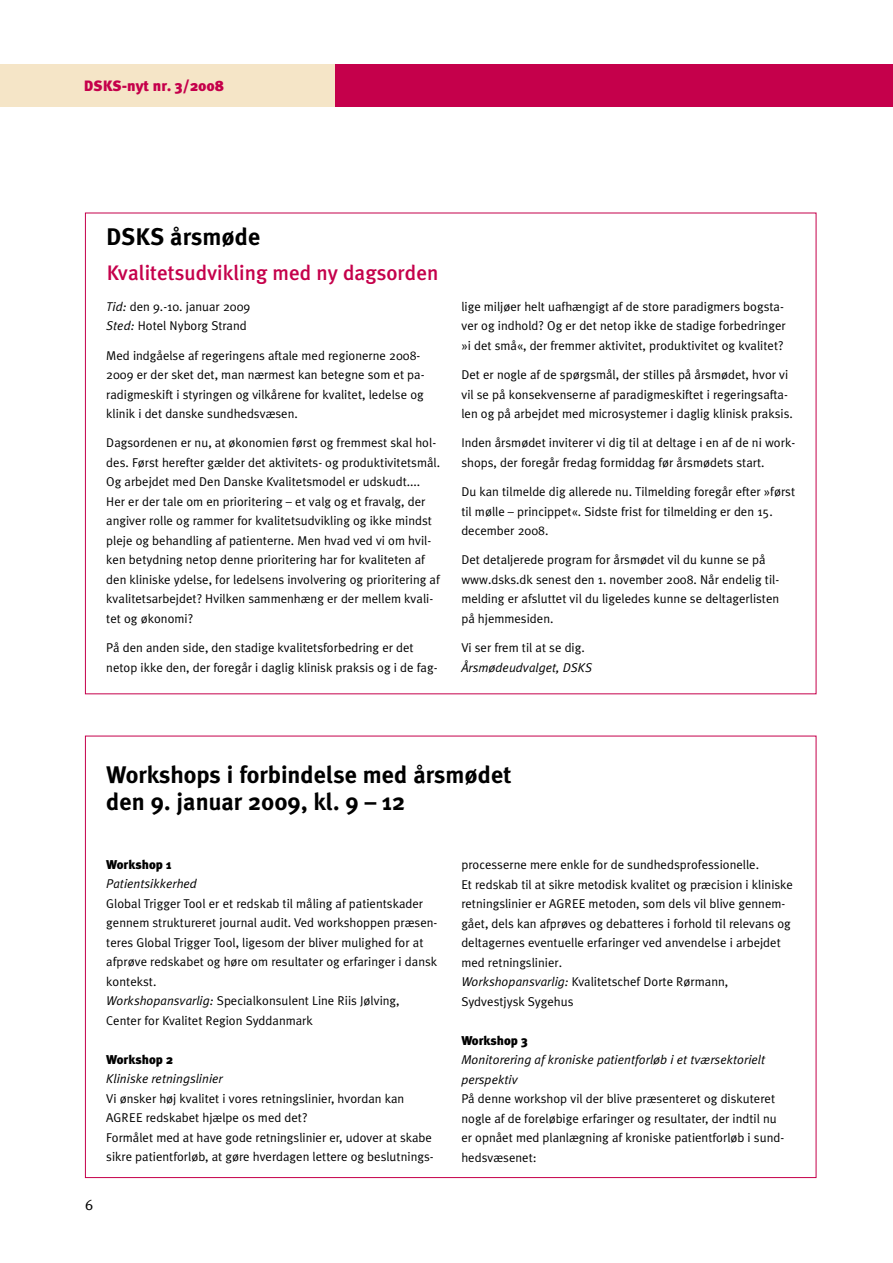
<style>
.page{position:relative;width:893px;height:1263px;background:#fff}
.page>*{position:absolute;margin:0;border:0;box-sizing:border-box;transform-origin:0 0}
.t1{font:700 24px/27px "Meta Plus";color:#000}
.t2{font:500 21px "Meta Plus";color:#c5004b}
.t3{font:900 15px "Meta Plus";color:#c5004b}
.t4{font:12.75px/19.5px "Meta Plus Normal";color:#000}
.t5{font:italic 12.75px/19.5px "Meta Plus Normal";color:#000}
.t6{font:900 12.75px "Meta Plus";color:#000}
.s1{font-style:italic}
</style>
<div class="page">
<div style="left:0;top:64px;width:336px;height:42px;background:#f5e5c7"></div>
<div style="left:336px;top:64px;width:557px;height:42px;background:#c5004b"></div>
<p class="t3" style="left:84px;top:77px;width:142px">DSKS-nyt nr. 3/2008</p>
<h1 class="t1" style="left:106px;top:223px;width:155px">DSKS årsmøde</h1>
<h2 class="t2" style="left:107px;top:261px;width:333px">Kvalitetsudvikling med ny dagsorden</h2>
<p class="t4" style="left:106px;top:296px;width:146px"><span class="s1">Tid:</span> den 9.-10. januar 2009<br><span class="s1">Sted:</span> Hotel Nyborg Strand</p>
<p class="t4" style="left:106px;top:345px;width:320px">Med indgåelse af regeringens aftale med regionerne 2008- 2009 er der sket det, man nærmest kan betegne som et pa&shy;radigmeskift i styringen og vilkårene for kvalitet, ledelse og klinik i det danske sundhedsvæsen.</p>
<p class="t4" style="left:106px;top:433px;width:335px">Dagsordenen er nu, at økonomien først og fremmest skal hol&shy;des. Først herefter gælder det aktivitets- og produktivitetsmål.<br>Og arbejdet med Den Danske Kvalitetsmodel er udskudt....<br>Her er der tale om en prioritering – et valg og et fravalg, der angiver rolle og rammer for kvalitetsudvikling og ikke mindst pleje og behandling af patienterne. Men hvad ved vi om hvil&shy;ken betydning netop denne prioritering har for kvaliteten af den kliniske ydelse, for ledelsens involvering og prioritering af kvalitetsarbejdet? Hvilken sammenhæng er der mellem kvali&shy;tet og økonomi?</p>
<p class="t4" style="left:106px;top:638px;width:333px">På den anden side, den stadige kvalitetsforbedring er det netop ikke den, der foregår i daglig klinisk praksis og i de fag-</p>
<p class="t4" style="left:461px;top:296px;width:326px">lige miljøer helt uafhængigt af de store paradigmers bogsta&shy;ver og indhold? Og er det netop ikke de stadige forbedringer »i det små«, der fremmer aktivitet, produktivitet og kvalitet?</p>
<p class="t4" style="left:461px;top:365px;width:333px">Det er nogle af de spørgsmål, der stilles på årsmødet, hvor vi vil se på konsekvenserne af paradigmeskiftet i regeringsafta&shy;len og på arbejdet med microsystemer i daglig klinisk praksis.</p>
<p class="t4" style="left:461px;top:433px;width:335px">Inden årsmødet inviterer vi dig til at deltage i en af de ni work&shy;shops, der foregår fredag formiddag før årsmødets start.</p>
<p class="t4" style="left:461px;top:482px;width:335px">Du kan tilmelde dig allerede nu. Tilmelding foregår efter »først til mølle – princippet«. Sidste frist for tilmelding er den 15. december 2008.</p>
<p class="t4" style="left:461px;top:550px;width:319px">Det detaljerede program for årsmødet vil du kunne se på www.dsks.dk senest den 1. november 2008. Når endelig til&shy;melding er afsluttet vil du ligeledes kunne se deltagerlisten på hjemmesiden.</p>
<p class="t4" style="left:461px;top:638px;width:125px">Vi ser frem til at se dig.</p>
<p class="t5" style="left:461px;top:657px;width:132px">Årsmødeudvalget, DSKS</p>
<h1 class="t1" style="left:106px;top:761px;width:407px">Workshops i forbindelse med årsmødet den 9. januar 2009, kl. 9 – 12</h1>
<p class="t6" style="left:106px;top:857px;width:66px">Workshop 1</p>
<p class="t5" style="left:106px;top:874px;width:92px">Patientsikkerhed</p>
<p class="t4" style="left:106px;top:893px;width:333px">Global Trigger Tool er et redskab til måling af patientskader gennem struktureret journal audit. Ved workshoppen præsen&shy;teres Global Trigger Tool, ligesom der bliver mulighed for at afprøve redskabet og høre om resultater og erfaringer i dansk kontekst.<br><span class="s1">Workshopansvarlig:</span> Specialkonsulent Line Riis Jølving, Center for Kvalitet Region Syddanmark</p>
<p class="t6" style="left:106px;top:1052px;width:68px">Workshop 2</p>
<p class="t5" style="left:106px;top:1069px;width:118px">Kliniske retningslinier</p>
<p class="t4" style="left:106px;top:1088px;width:329px">Vi ønsker høj kvalitet i vores retningslinier, hvordan kan AGREE redskabet hjælpe os med det?<br>Formålet med at have gode retningslinier er, udover at skabe sikre patientforløb, at gøre hverdagen lettere og beslutnings-</p>
<p class="t4" style="left:461px;top:855px;width:333px">processerne mere enkle for de sundhedsprofessionelle.<br>Et redskab til at sikre metodisk kvalitet og præcision i kliniske retningslinier er AGREE metoden, som dels vil blive gennem&shy;gået, dels kan afprøves og debatteres i forhold til relevans og deltagernes eventuelle erfaringer ved anvendelse i arbejdet med retningslinier.<br><span class="s1">Workshopansvarlig:</span> Kvalitetschef Dorte Rørmann, Sydvestjysk Sygehus</p>
<p class="t6" style="left:461px;top:1033px;width:68px">Workshop 3</p>
<p class="t5" style="left:461px;top:1050px;width:305px">Monitorering af kroniske patientforløb i et tværsektorielt perspektiv</p>
<p class="t4" style="left:461px;top:1089px;width:324px">På denne workshop vil der blive præsenteret og diskuteret nogle af de foreløbige erfaringer og resultater, der indtil nu er opnået med planlægning af kroniske patientforløb i sund&shy;hedsvæsenet:</p>
</div>
